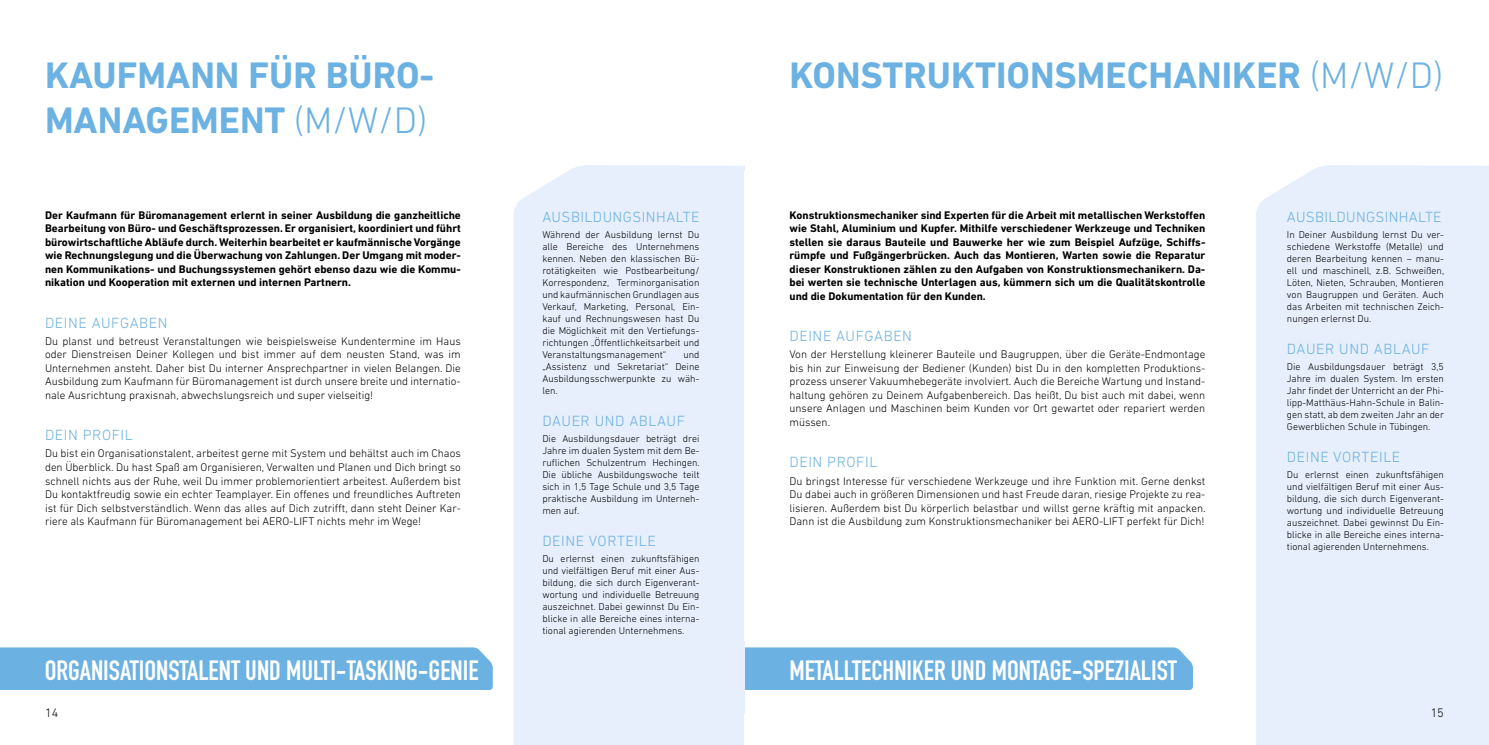
<style>
.page{position:relative;width:1489px;height:745px;background:#fff}
.page>*{position:absolute;margin:0;border:0;box-sizing:border-box;transform-origin:0 0}
.t1{font:700 37.5px/45px "DIN Next LT Pro";color:#6bb1e2}
.t2{font:700 27.5px "DIN Condensed";color:#fff}
.t3{font:300 15px "DIN Next LT Pro";letter-spacing:.04em;color:#6bb1e2}
.t4{font:300 15px "DIN Next LT Pro";letter-spacing:.02em;color:#6bb1e2}
.t5{font:300 12.5px "DIN Next LT Pro";color:#000}
.t6{font:300 11.25px/13.5px "DIN Next LT Pro";color:#000;text-align:justify}
.t7{font:700 11.25px/13.5px "DIN Next LT Pro";color:#000;text-align:justify}
.t8{font:300 10px/12px "DIN Next LT Pro";color:#000;text-align:justify}
.s1{font-weight:300}
</style>
<div class="page">
<div style="left:513px;top:165px;width:232px;height:579px;background:#e6effb"></div>
<div style="left:1256px;top:165px;width:232px;height:579px;background:#e6effb"></div>
<div style="left:744px;top:171px;width:23px;height:573px;background:#fff"></div>
<div style="left:744px;top:647px;width:448px;height:42px;background:#6bb1e2"></div>
<div style="left:0;top:647px;width:493px;height:42px;background:#6bb1e2"></div>
<div style="left:699px;top:640px;width:45px;height:73px;background:#e6effb"></div>
<h1 class="t1" style="left:45px;top:53px;width:391px">KAUFMANN FÜR BÜRO-<br>MANAGEMENT <span class="s1">(M/W/D)</span></h1>
<p class="t7" style="left:45px;top:208px;width:417px">Der Kaufmann für Büromanagement erlernt in seiner Ausbildung die ganzheitliche Bearbeitung von Büro- und Geschäftsprozessen. Er organisiert, koordiniert und führt bürowirtschaftliche Abläufe durch. Weiterhin bearbeitet er kaufmännische Vorgänge wie Rechnungslegung und die Überwachung von Zahlungen. Der Umgang mit moder&shy;nen Kommunikations- und Buchungssystemen gehört ebenso dazu wie die Kommu&shy;nikation und Kooperation mit externen und internen Partnern.</p>
<h3 class="t3" style="left:45px;top:313px;width:124px">DEINE AUFGABEN</h3>
<p class="t6" style="left:45px;top:334px;width:417px">Du planst und betreust Veranstaltungen wie beispielsweise Kundentermine im Haus oder Dienstreisen Deiner Kollegen und bist immer auf dem neusten Stand, was im Unternehmen ansteht. Daher bist Du interner Ansprechpartner in vielen Belangen. Die Ausbildung zum Kaufmann für Büromanagement ist durch unsere breite und internatio&shy;nale Ausrichtung praxisnah, abwechslungsreich und super vielseitig!</p>
<h3 class="t3" style="left:45px;top:426px;width:89px">DEIN PROFIL</h3>
<p class="t6" style="left:45px;top:446px;width:417px">Du bist ein Organisationstalent, arbeitest gerne mit System und behältst auch im Chaos den Überblick. Du hast Spaß am Organisieren, Verwalten und Planen und Dich bringt so schnell nichts aus der Ruhe, weil Du immer problemorientiert arbeitest. Außerdem bist Du kontaktfreudig sowie ein echter Teamplayer. Ein offenes und freundliches Auftreten ist für Dich selbstverständlich. Wenn das alles auf Dich zutrifft, dann steht Deiner Kar&shy;riere als Kaufmann für Büromanagement bei AERO-LIFT nichts mehr im Wege!</p>
<h3 class="t3" style="left:542px;top:208px;width:158px">AUSBILDUNGSINHALTE</h3>
<p class="t8" style="left:542px;top:228px;width:158px">Während der Ausbildung lernst Du alle Bereiche des Unternehmens kennen. Neben den klassischen Bü&shy;rotätigkeiten wie Postbearbeitung/ Korrespondenz, Terminorganisation und kaufmännischen Grundlagen aus Verkauf, Marketing, Personal, Ein&shy;kauf und Rechnungswesen hast Du die Möglichkeit mit den Vertiefungs&shy;richtungen „Öffentlichkeitsarbeit und Veranstaltungsmanagement“</p>
<p class="t8" style="left:542px;top:348px;width:158px;text-indent:141px">und „Assistenz und Sekretariat“ Deine Ausbildungsschwerpunkte zu wäh&shy;len.</p>
<h3 class="t3" style="left:542px;top:412px;width:144px">DAUER UND ABLAUF</h3>
<p class="t8" style="left:542px;top:432px;width:159px">Die Ausbildungsdauer beträgt drei Jahre im dualen System mit dem Be&shy;ruflichen Schulzentrum Hechingen.<br>Die übliche Ausbildungswoche teilt sich in 1,5 Tage Schule und 3,5 Tage praktische Ausbildung im Unterneh&shy;men auf.</p>
<h3 class="t3" style="left:542px;top:532px;width:115px">DEINE VORTEILE</h3>
<p class="t8" style="left:542px;top:552px;width:158px">Du erlernst einen zukunftsfähigen und vielfältigen Beruf mit einer Aus&shy;bildung, die sich durch Eigenverant&shy;wortung und individuelle Betreuung auszeichnet. Dabei gewinnst Du Ein&shy;blicke in alle Bereiche eines interna&shy;tional agierenden Unternehmens.</p>
<h1 class="t1" style="left:789px;top:53px;width:655px">KONSTRUKTIONSMECHANIKER <span class="s1">(M/W/D)</span></h1>
<p class="t7" style="left:789px;top:208px;width:417px">Konstruktionsmechaniker sind Experten für die Arbeit mit metallischen Werkstoffen wie Stahl, Aluminium und Kupfer. Mithilfe verschiedener Werkzeuge und Techniken stellen sie daraus Bauteile und Bauwerke her wie zum Beispiel Aufzüge, Schiffs&shy;rümpfe und Fußgängerbrücken. Auch das Montieren, Warten sowie die Reparatur dieser Konstruktionen zählen zu den Aufgaben von Konstruktionsmechanikern. Da&shy;bei werten sie technische Unterlagen aus, kümmern sich um die Qualitätskontrolle und die Dokumentation für den Kunden.</p>
<h3 class="t3" style="left:789px;top:327px;width:124px">DEINE AUFGABEN</h3>
<p class="t6" style="left:789px;top:347px;width:417px">Von der Herstellung kleinerer Bauteile und Baugruppen, über die Geräte-Endmontage bis hin zur Einweisung der Bediener (Kunden) bist Du in den kompletten Produktions&shy;prozess unserer Vakuumhebegeräte involviert. Auch die Bereiche Wartung und Instand&shy;haltung gehören zu Deinem Aufgabenbereich. Das heißt, Du bist auch mit dabei, wenn unsere Anlagen und Maschinen beim Kunden vor Ort gewartet oder repariert werden müssen.</p>
<h3 class="t3" style="left:789px;top:453px;width:89px">DEIN PROFIL</h3>
<p class="t6" style="left:789px;top:473px;width:417px">Du bringst Interesse für verschiedene Werkzeuge und ihre Funktion mit. Gerne denkst Du dabei auch in größeren Dimensionen und hast Freude daran, riesige Projekte zu rea&shy;lisieren. Außerdem bist Du körperlich belastbar und willst gerne kräftig mit anpacken.<br>Dann ist die Ausbildung zum Konstruktionsmechaniker bei AERO-LIFT perfekt für Dich!</p>
<h3 class="t4" style="left:1286px;top:208px;width:156px">AUSBILDUNGSINHALTE</h3>
<p class="t8" style="left:1286px;top:228px;width:159px">In Deiner Ausbildung lernst Du ver&shy;schiedene Werkstoffe (Metalle) und deren Bearbeitung kennen – manu&shy;ell und maschinell, z.B. Schweißen, Löten, Nieten, Schrauben, Montieren von Baugruppen und Geräten. Auch das Arbeiten mit technischen Zeich&shy;nungen erlernst Du.</p>
<h3 class="t3" style="left:1286px;top:340px;width:144px">DAUER UND ABLAUF</h3>
<p class="t8" style="left:1286px;top:360px;width:158px">Die Ausbildungsdauer beträgt 3,5<br>Jahre im dualen System. Im ersten Jahr findet der Unterricht an der Phi&shy;lipp-Matthäus-Hahn-Schule in Balin&shy;gen statt, ab dem zweiten Jahr an der Gewerblichen Schule in Tübingen.</p>
<h3 class="t3" style="left:1286px;top:448px;width:115px">DEINE VORTEILE</h3>
<p class="t8" style="left:1286px;top:468px;width:158px">Du erlernst einen zukunftsfähigen und vielfältigen Beruf mit einer Aus&shy;bildung, die sich durch Eigenverant&shy;wortung und individuelle Betreuung auszeichnet. Dabei gewinnst Du Ein&shy;blicke in alle Bereiche eines interna&shy;tional agierenden Unternehmens.</p>
<h2 class="t2" style="left:45px;top:651px;width:435px">ORGANISATIONSTALENT UND MULTI-TASKING-GENIE</h2>
<h2 class="t2" style="left:789px;top:651px;width:389px">METALLTECHNIKER UND MONTAGE-SPEZIALIST</h2>
<p class="t5" style="left:45px;top:705px;width:15px">14</p>
<p class="t5" style="left:1430px;top:705px;width:15px">15</p>
</div>
